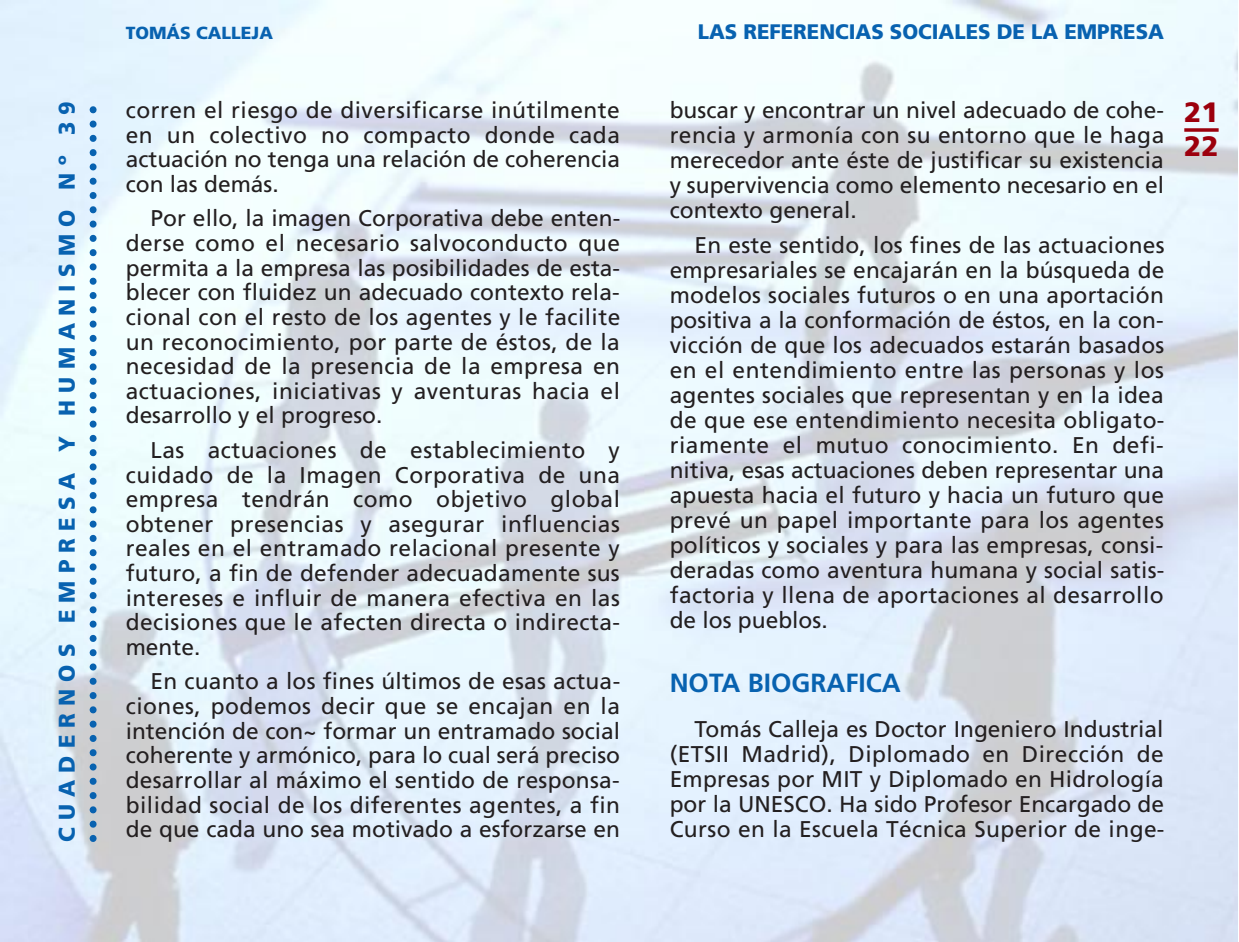
<style>
.page{position:relative;width:1239px;height:942px;background:#fff}
.page>*{position:absolute;margin:0;border:0;box-sizing:border-box;transform-origin:0 0}
.t1{font:900 28px/33.6px "Frutiger";color:#9c000d}
.t2{font:700 26.25px "Frutiger";color:#0862b0}
.t3{font:22.75px/24.7px "Frutiger";color:#231f20;text-align:justify}
.t4{font:900 22.75px "Frutiger";letter-spacing:.325em;color:#0862b0}
.t5{font:900 21px "Frutiger";color:#0862b0}
.t6{font:900 17.5px "Frutiger";color:#0862b0}
</style>
<div class="page">
<img style="left:1px;top:0;width:1236px;height:942px">
<svg style="left:1184px;top:128px;width:35px;height:4px"></svg>
<svg style="left:90px;top:101px;width:7px;height:737px;background:#92bbda"></svg>
<p class="t4" style="left:58px;top:842px;width:742px;rotate:-90deg">CUADERNOS EMPRESA Y HUMANISMO Nº 39</p>
<p class="t6" style="left:126px;top:26px;width:149px">TOMÁS CALLEJA</p>
<p class="t5" style="left:698px;top:23px;width:468px">LAS REFERENCIAS SOCIALES DE LA EMPRESA</p>
<p class="t3" style="left:126px;top:100px;width:496px">corren el riesgo de diversificarse inútilmente en un colectivo no compacto donde cada actuación no tenga una relación de coherencia con las demás.</p>
<p class="t3" style="left:126px;top:208px;width:496px;text-indent:25px">Por ello, la imagen Corporativa debe enten&shy;derse como el necesario salvoconducto que permita a la empresa las posibilidades de esta&shy;blecer con fluidez un adecuado contexto rela&shy;cional con el resto de los agentes y le facilite un reconocimiento, por parte de éstos, de la necesidad de la presencia de la empresa en actuaciones, iniciativas y aventuras hacia el desarrollo y el progreso.</p>
<p class="t3" style="left:126px;top:439px;width:496px;text-indent:25px">Las actuaciones de establecimiento y cuidado de la Imagen Corporativa de una empresa tendrán como objetivo global obtener presencias y asegurar influencias reales en el entramado relacional presente y futuro, a fin de defender adecuadamente sus intereses e influir de manera efectiva en las decisiones que le afecten directa o indirecta&shy;mente.</p>
<p class="t3" style="left:126px;top:671px;width:496px;text-indent:25px">En cuanto a los fines últimos de esas actua&shy;ciones, podemos decir que se encajan en la intención de con~ formar un entramado social coherente y armónico, para lo cual será preciso desarrollar al máximo el sentido de responsa&shy;bilidad social de los diferentes agentes, a fin de que cada uno sea motivado a esforzarse en</p>
<p class="t3" style="left:670px;top:99px;width:496px">buscar y encontrar un nivel adecuado de cohe&shy;rencia y armonía con su entorno que le haga merecedor ante éste de justificar su existencia y supervivencia como elemento necesario en el contexto general.</p>
<p class="t3" style="left:670px;top:234px;width:496px;text-indent:25px">En este sentido, los fines de las actuaciones empresariales se encajarán en la búsqueda de modelos sociales futuros o en una aportación positiva a la conformación de éstos, en la con&shy;vicción de que los adecuados estarán basados en el entendimiento entre las personas y los agentes sociales que representan y en la idea de que ese entendimiento necesita obligato&shy;riamente el mutuo conocimiento. En defi&shy;nitiva, esas actuaciones deben representar una apuesta hacia el futuro y hacia un futuro que prevé un papel importante para los agentes políticos y sociales y para las empresas, consi&shy;deradas como aventura humana y social satis&shy;factoria y llena de aportaciones al desarrollo de los pueblos.</p>
<p class="t2" style="left:670px;top:672px;width:233px">NOTA BIOGRAFICA</p>
<p class="t3" style="left:670px;top:718px;width:496px;text-indent:25px">Tomás Calleja es Doctor Ingeniero Industrial (ETSII Madrid), Diplomado en Dirección de Empresas por MIT y Diplomado en Hidrología por la UNESCO. Ha sido Profesor Encargado de Curso en la Escuela Técnica Superior de inge-</p>
<p class="t1" style="left:1184px;top:98px;width:36px">21<br>22</p>
</div>
